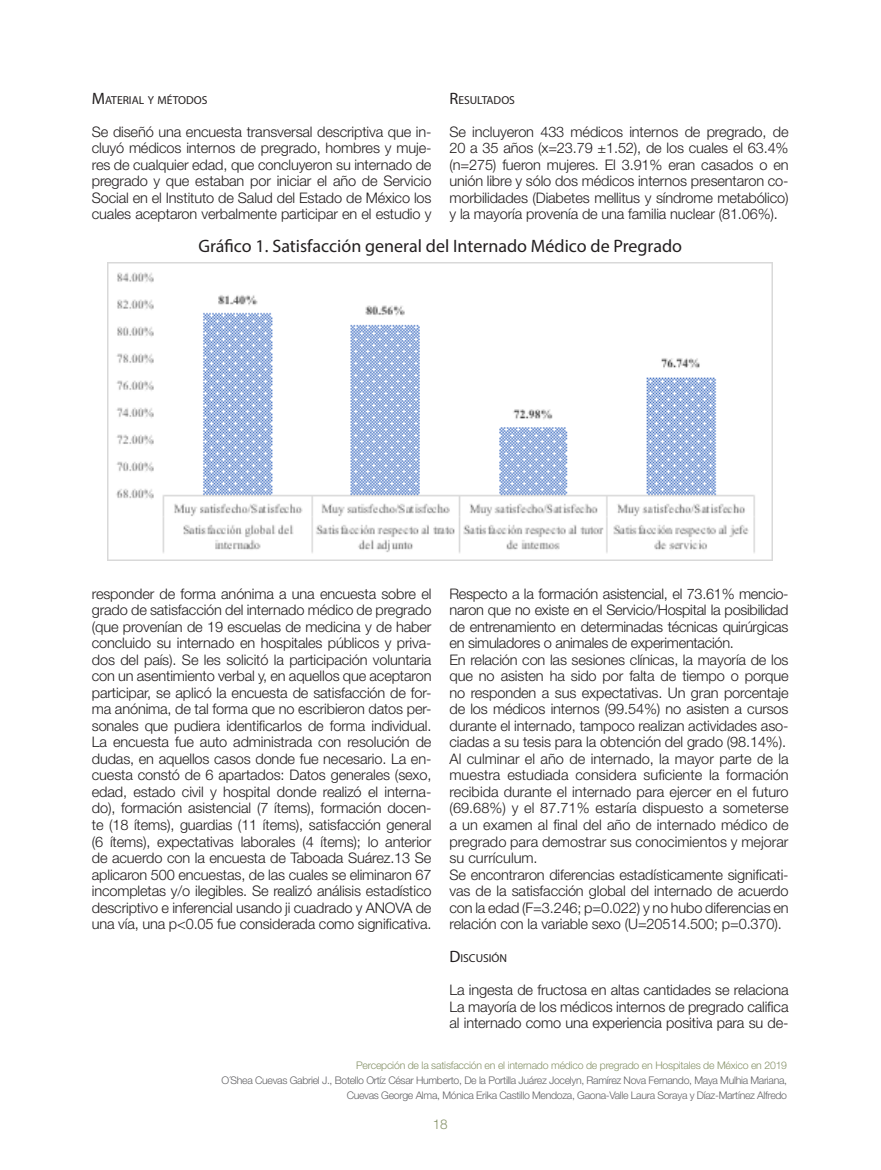
<style>
.page{position:relative;width:881px;height:1170px;background:#fff}
.page>*{position:absolute;margin:0;border:0;box-sizing:border-box;transform-origin:0 0}
.t1{font:18px "Myriad Pro";color:#231f20}
.t2{font:300 14.55px/16.5px "Helvetica Neue";letter-spacing:-.01em;color:#231f20;text-align:justify}
.t3{font:300 13.5px "Helvetica Neue";color:#87936a}
.t4{font:11.55px "Myriad Pro";color:#231f20}
.t5{font:300 10.5px/15px "Helvetica Neue";letter-spacing:-.03em;color:#636366;text-align:right}
.t6{font:300 10.5px "Helvetica Neue";letter-spacing:-.02em;color:#87936a}
.s1{font-size:16.5px}
</style>
<div class="page">
<img style="left:108px;top:262px;width:664px;height:298px">
<p class="t4" style="left:92px;top:93px;width:117px"><span class="s1">M</span>ATERIAL Y MÉTODOS</p>
<p class="t2" style="left:92px;top:122px;width:341px">Se diseñó una encuesta transversal descriptiva que in&shy;cluyó médicos internos de pregrado, hombres y muje&shy;res de cualquier edad, que concluyeron su internado de pregrado y que estaban por iniciar el año de Servicio Social en el Instituto de Salud del Estado de México los cuales aceptaron verbalmente participar en el estudio y</p>
<p class="t4" style="left:449px;top:93px;width:67px"><span class="s1">R</span>ESULTADOS</p>
<p class="t2" style="left:449px;top:122px;width:340px">Se incluyeron 433 médicos internos de pregrado, de 20 a 35 años (x=23.79 ±1.52), de los cuales el 63.4% (n=275) fueron mujeres. El 3.91% eran casados o en unión libre y sólo dos médicos internos presentaron co&shy;morbilidades (Diabetes mellitus y síndrome metabólico) y la mayoría provenía de una familia nuclear (81.06%).</p>
<p class="t1" style="left:198px;top:235px;width:485px">Gráfico 1. Satisfacción general del Internado Médico de Pregrado</p>
<p class="t2" style="left:92px;top:584px;width:341px">responder de forma anónima a una encuesta sobre el grado de satisfacción del internado médico de pregrado (que provenían de 19 escuelas de medicina y de haber concluido su internado en hospitales públicos y priva&shy;dos del país). Se les solicitó la participación voluntaria con un asentimiento verbal y, en aquellos que aceptaron participar, se aplicó la encuesta de satisfacción de for&shy;ma anónima, de tal forma que no escribieron datos per&shy;sonales que pudiera identificarlos de forma individual.<br>La encuesta fue auto administrada con resolución de dudas, en aquellos casos donde fue necesario. La en&shy;cuesta constó de 6 apartados: Datos generales (sexo, edad, estado civil y hospital donde realizó el interna&shy;do), formación asistencial (7 ítems), formación docen&shy;te (18 ítems), guardias (11 ítems), satisfacción general (6 ítems), expectativas laborales (4 ítems); lo anterior de acuerdo con la encuesta de Taboada Suárez.13 Se aplicaron 500 encuestas, de las cuales se eliminaron 67 incompletas y/o ilegibles. Se realizó análisis estadístico descriptivo e inferencial usando ji cuadrado y ANOVA de una vía, una p&lt;0.05 fue considerada como significativa.</p>
<p class="t2" style="left:449px;top:584px;width:340px;text-align:left">Respecto a la formación asistencial, el 73.61% mencio&shy;naron que no existe en el Servicio/Hospital la posibilidad de entrenamiento en determinadas técnicas quirúrgicas en simuladores o animales de experimentación.<br>En relación con las sesiones clínicas, la mayoría de los que no asisten ha sido por falta de tiempo o porque no responden a sus expectativas. Un gran porcentaje de los médicos internos (99.54%) no asisten a cursos durante el internado, tampoco realizan actividades aso&shy;ciadas a su tesis para la obtención del grado (98.14%).<br>Al culminar el año de internado, la mayor parte de la muestra estudiada considera suficiente la formación recibida durante el internado para ejercer en el futuro (69.68%) y el 87.71% estaría dispuesto a someterse a un examen al final del año de internado médico de pregrado para demostrar sus conocimientos y mejorar su currículum.<br>Se encontraron diferencias estadísticamente significati&shy;vas de la satisfacción global del internado de acuerdo con la edad (F=3.246; p=0.022) y no hubo diferencias en relación con la variable sexo (U=20514.500; p=0.370).</p>
<p class="t4" style="left:449px;top:951px;width:59px"><span class="s1">D</span>ISCUSIÓN</p>
<p class="t2" style="left:449px;top:980px;width:340px">La ingesta de fructosa en altas cantidades se relaciona La mayoría de los médicos internos de pregrado califica al internado como una experiencia positiva para su de-</p>
<p class="t6" style="left:356px;top:1056px;width:432px">Percepción de la satisfacción en el internado médico de pregrado en Hospitales de México en 2019</p>
<p class="t5" style="left:221px;top:1072px;width:567px">O´Shea Cuevas Gabriel J., Botello Ortíz César Humberto, De la Portilla Juárez Jocelyn, Ramírez Nova Fernando, Maya Mulhia Mariana,<br>Cuevas George Alma, Mónica Erika Castillo Mendoza, Gaona-Valle Laura Soraya y Díaz-Martínez Alfredo</p>
<p class="t3" style="left:432px;top:1112px;width:17px">18</p>
</div>
